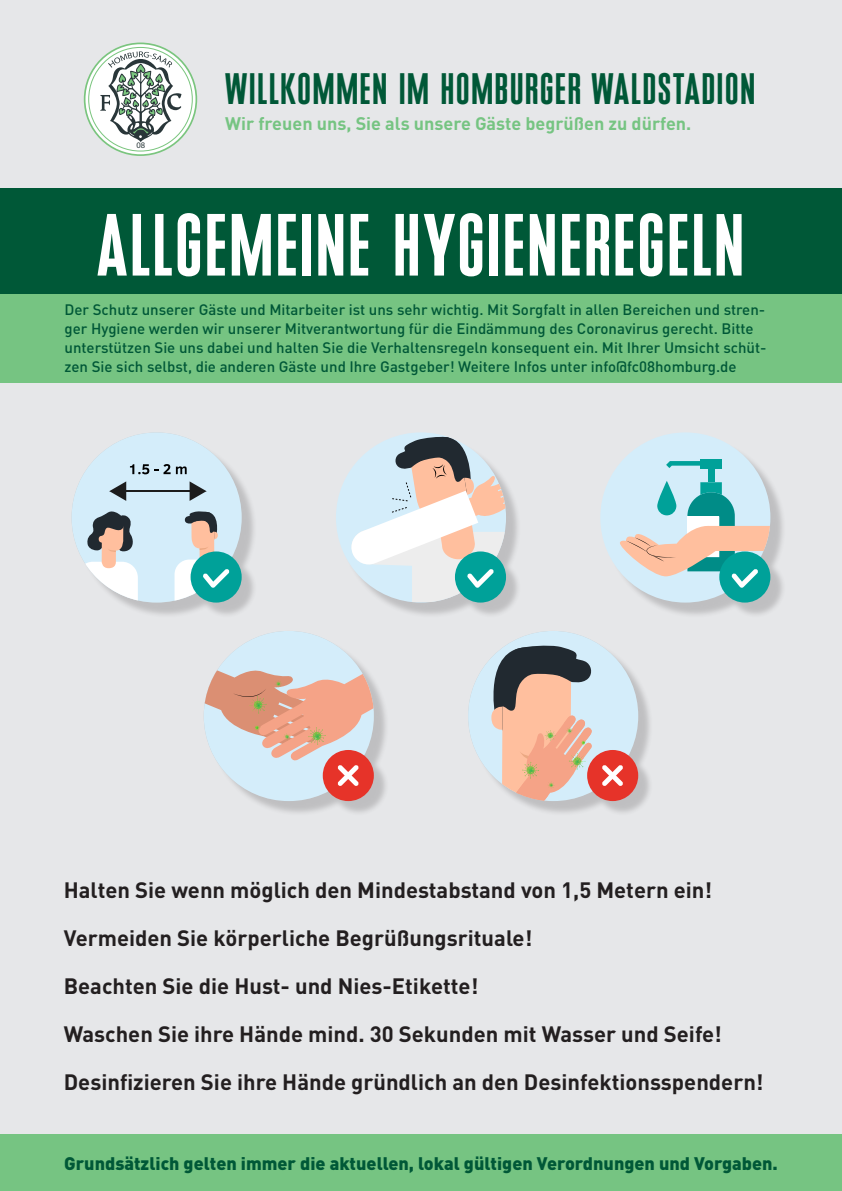
<style>
.page{position:relative;width:842px;height:1191px;background:#e6e7e9}
.page>*{position:absolute;margin:0;border:0;box-sizing:border-box;transform-origin:0 0}
.t1{font:88px "Compressa Std";letter-spacing:.01em;color:#fff}
.t2{font:44px "Compressa Std";letter-spacing:.01em;color:#005837}
.t3{font:700 22px "DIN Pro";color:#231f20}
.t4{font:900 18px "DIN Pro";color:#005837}
.t5{font:700 18px "DIN Pro";color:#76c482}
.t6{font:500 15px/19px "DIN Pro";color:#005837}
.t7{font:8.5px "Myriad Pro";color:#293739}
</style>
<div class="page">
<div style="left:0;top:1134px;width:842px;height:57px;background:#76c482"></div>
<div style="left:0;top:292px;width:842px;height:91px;background:#76c482"></div>
<div style="left:0;top:188px;width:842px;height:105px;background:#005837"></div>
<svg style="left:85px;top:43px;width:111px;height:112px;background:#e9f5ea"></svg>
<div style="left:84px;top:43px;width:113px;height:113px;border:2px solid #7ac57e;border-radius:50%"></div>
<svg style="left:100px;top:51px;width:82px;height:91px;background:#bbc4bf"></svg>
<div style="left:76px;top:437px;width:181px;height:181px;background:#231f20;opacity:.2"></div>
<div style="left:72px;top:432px;width:170px;height:170px;background:#d4edfa;border-radius:50%"></div>
<svg style="left:77px;top:511px;width:61px;height:91px"></svg>
<svg style="left:130px;top:464px;width:57px;height:10px"></svg>
<hr style="left:123px;top:490px;width:69px;height:2px;background:#1c1c1c">
<svg style="left:109px;top:481px;width:17px;height:20px"></svg>
<svg style="left:190px;top:481px;width:16px;height:20px"></svg>
<svg style="left:175px;top:511px;width:66px;height:91px"></svg>
<div style="left:208px;top:635px;width:181px;height:181px;background:#231f20;opacity:.2"></div>
<div style="left:204px;top:631px;width:170px;height:170px;background:#d4edfa;border-radius:50%"></div>
<div style="left:323px;top:750px;width:51px;height:51px;background:#e63329;border-radius:50%"></div>
<svg style="left:204px;top:667px;width:170px;height:119px"></svg>
<img style="left:249px;top:699px;width:9px;height:27px">
<div style="left:473px;top:635px;width:181px;height:181px;background:#231f20;opacity:.2"></div>
<div style="left:468px;top:631px;width:170px;height:170px;background:#d4edfa;border-radius:50%"></div>
<svg style="left:482px;top:645px;width:111px;height:155px"></svg>
<div style="left:587px;top:750px;width:51px;height:51px;background:#e63329;border-radius:50%"></div>
<svg style="left:602px;top:765px;width:21px;height:21px"></svg>
<img style="left:571px;top:732px;width:16px;height:14px">
<div style="left:340px;top:437px;width:182px;height:181px;background:#231f20;opacity:.2"></div>
<div style="left:336px;top:432px;width:170px;height:170px;background:#d4edfa;border-radius:50%"></div>
<svg style="left:349px;top:432px;width:157px;height:170px"></svg>
<div style="left:605px;top:437px;width:181px;height:181px;background:#231f20;opacity:.2"></div>
<div style="left:600px;top:432px;width:170px;height:170px;background:#d4edfa;border-radius:50%"></div>
<div style="left:708px;top:468px;width:6px;height:14px;background:#00a199"></div>
<svg style="left:666px;top:461px;width:34px;height:7px"></svg>
<div style="left:700px;top:458px;width:22px;height:10px;background:#00a199"></div>
<div style="left:719px;top:551px;width:51px;height:51px;background:#00a199;border-radius:50%"></div>
<svg style="left:618px;top:482px;width:152px;height:106px"></svg>
<p class="t7" style="left:136px;top:140px;width:10px">08</p>
<p class="t2" style="left:225px;top:66px;width:532px">WILLKOMMEN IM HOMBURGER WALDSTADION</p>
<p class="t5" style="left:225px;top:111px;width:468px">Wir freuen uns, Sie als unsere Gäste begrüßen zu dürfen.</p>
<p class="t1" style="left:97px;top:201px;width:649px">ALLGEMEINE HYGIENEREGELN</p>
<p class="t6" style="left:64px;top:299px;width:704px">Der Schutz unserer Gäste und Mitarbeiter ist uns sehr wichtig. Mit Sorgfalt in allen Bereichen und stren&shy;ger Hygiene werden wir unserer Mitverantwortung für die Eindämmung des Coronavirus gerecht. Bitte unterstützen Sie uns dabei und halten Sie die Verhaltensregeln konsequent ein. Mit Ihrer Umsicht schüt&shy;zen Sie sich selbst, die anderen Gäste und Ihre Gastgeber! Weitere Infos unter info@fc08homburg.de</p>
<p class="t3" style="left:64px;top:875px;width:650px">Halten Sie wenn möglich den Mindestabstand von 1,5 Metern ein!</p>
<p class="t3" style="left:64px;top:923px;width:470px">Vermeiden Sie körperliche Begrüßungsrituale!</p>
<p class="t3" style="left:64px;top:971px;width:416px">Beachten Sie die Hust- und Nies-Etikette!</p>
<p class="t3" style="left:64px;top:1019px;width:660px">Waschen Sie ihre Hände mind. 30 Sekunden mit Wasser und Seife!</p>
<p class="t3" style="left:64px;top:1067px;width:701px">Desinfizieren Sie ihre Hände gründlich an den Desinfektionsspendern!</p>
<p class="t4" style="left:64px;top:1150px;width:715px">Grundsätzlich gelten immer die aktuellen, lokal gültigen Verordnungen und Vorgaben.</p>
</div>
